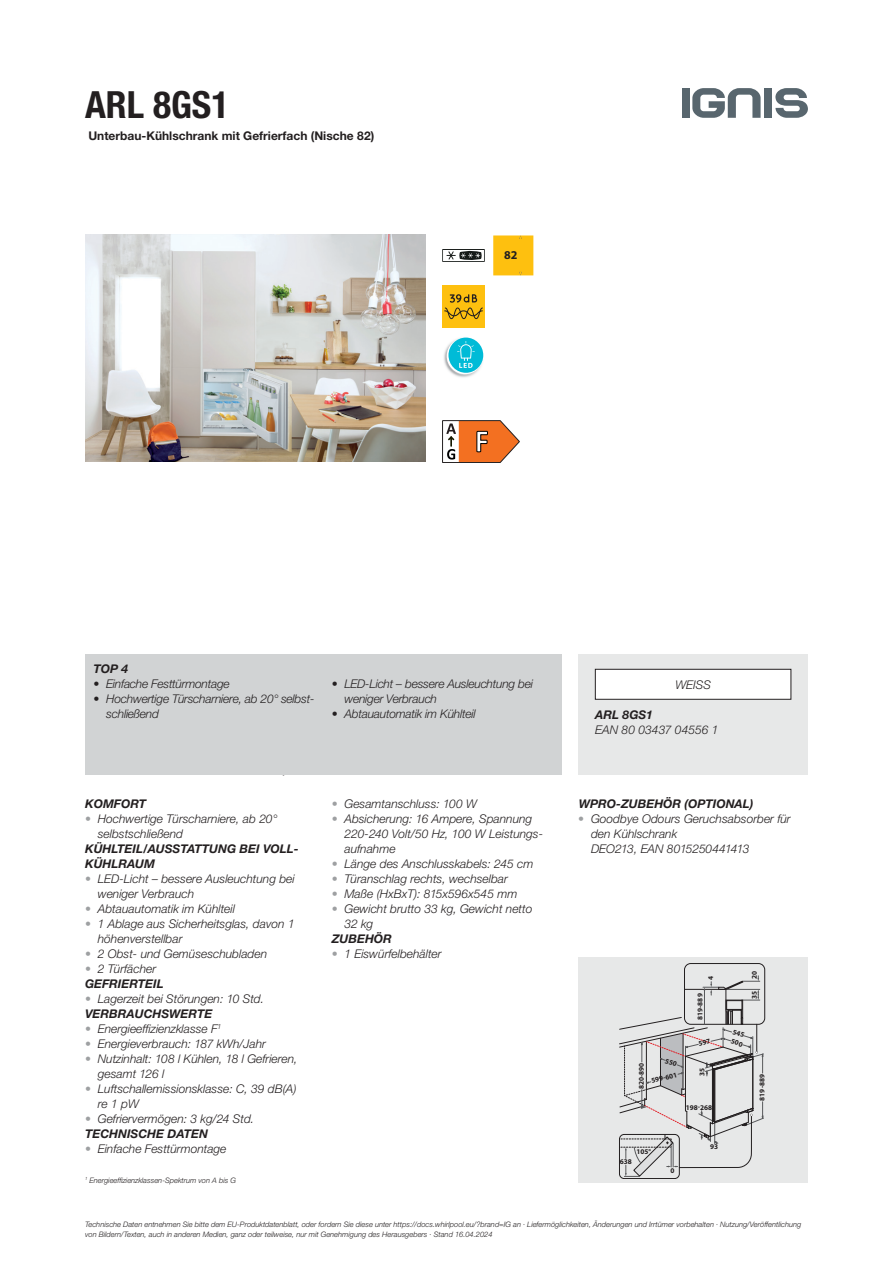
<style>
.page{position:relative;width:893px;height:1263px;background:#fff}
.page>*{position:absolute;margin:0;border:0;box-sizing:border-box;transform-origin:0 0}
.t1{font:700 condensed 37.5px "Helvetica Neue LT Std";color:#231f20}
.t2{font:italic 300 12px/15px "Helvetica Neue LT Std";color:#231f20}
.t3{font:italic 300 12px/15px "Helvetica Neue LT Std";letter-spacing:-.02em;color:#231f20}
.t4{font:italic 700 12px/15px "Helvetica Neue LT Std";color:#231f20}
.t5{font:700 12px "Helvetica Neue LT Std";color:#231f20}
.t6{font:700 12px "Myriad Pro";color:#231f20}
.t7{font:italic 300 7.5px/9.8px "Helvetica Neue LT Std";color:#231f20}
.t8{font:700 7.2px "Myriad Pro";color:#231f20}
.s1{color:#9ea0a2}
.s2{font-weight:300;color:#9ea0a2}
.s3{font-weight:300}
.s4{font-weight:700}
</style>
<div class="page">
<div style="left:681px;top:88px;width:8px;height:30px;background:#58666e"></div>
<div style="left:764px;top:88px;width:8px;height:30px;background:#58666e"></div>
<svg style="left:692px;top:88px;width:69px;height:30px"></svg>
<svg style="left:775px;top:88px;width:33px;height:30px"></svg>
<img style="left:85px;top:234px;width:340px;height:227px">
<svg style="left:442px;top:249px;width:43px;height:13px"></svg>
<div style="left:442px;top:285px;width:43px;height:43px;background:#fec00f"></div>
<svg style="left:444px;top:294px;width:39px;height:25px"></svg>
<img style="left:444px;top:337px;width:40px;height:41px">
<svg style="left:447px;top:338px;width:36px;height:36px"></svg>
<div style="left:493px;top:235px;width:40px;height:40px;background:#fec00f"></div>
<svg style="left:442px;top:420px;width:78px;height:43px"></svg>
<div style="left:85px;top:654px;width:476px;height:120px;background:#d1d3d4"></div>
<div style="left:578px;top:654px;width:230px;height:120px;background:#e7e8e8"></div>
<div style="left:595px;top:669px;width:196px;height:30px;background:#fff"></div>
<div style="left:595px;top:669px;width:196px;height:30px;border:1px solid #231f20"></div>
<div style="left:578px;top:958px;width:230px;height:225px;background:#e7e8e8"></div>
<div style="left:619px;top:1134px;width:60px;height:45px;border:1px solid #231f20;border-radius:5px"></div>
<div style="left:684px;top:963px;width:81px;height:61px;border:1px solid #231f20;border-radius:6px"></div>
<svg style="left:619px;top:976px;width:145px;height:201px"></svg>
<h1 class="t1" style="left:85px;top:82px;width:146px">ARL 8GS1</h1>
<p class="t5" style="left:88px;top:129px;width:288px">Unterbau-Kühlschrank mit Gefrierfach (Nische 82)</p>
<p class="t6" style="left:504px;top:247px;width:15px">82</p>
<p class="t4" style="left:94px;top:661px;width:36px">TOP 4</p>
<p class="t3" style="left:94px;top:676px;width:138px">• Einfache Festtürmontage</p>
<p class="t3" style="left:106px;top:691px;width:210px;text-indent:-13px">• Hochwertige Türscharniere, ab 20° selbst&shy;schließend</p>
<p class="t3" style="left:344px;top:676px;width:190px;text-indent:-13px">• LED-Licht – bessere Ausleuchtung bei weniger Verbrauch</p>
<p class="t3" style="left:332px;top:706px;width:145px">• Abtauautomatik im Kühlteil</p>
<p class="t4" style="left:85px;top:796px;width:63px">KOMFORT</p>
<p class="t2" style="left:98px;top:811px;width:181px;text-indent:-13px"><span class="s1">•</span> Hochwertige Türscharniere, ab 20° selbstschließend</p>
<p class="t4" style="left:85px;top:841px;width:215px">KÜHLTEIL/AUSSTATTUNG BEI VOLL-<br>KÜHLRAUM</p>
<p class="t2" style="left:98px;top:871px;width:198px;text-indent:-13px"><span class="s1">•</span> LED-Licht – bessere Ausleuchtung bei weniger Verbrauch</p>
<p class="t2" style="left:85px;top:901px;width:151px"><span class="s1">•</span> Abtauautomatik im Kühlteil</p>
<p class="t2" style="left:98px;top:916px;width:198px;text-indent:-13px"><span class="s1">•</span> 1 Ablage aus Sicherheitsglas, davon 1 höhenverstellbar</p>
<p class="t2" style="left:85px;top:946px;width:184px"><span class="s1">•</span> 2 Obst- und Gemüseschubladen</p>
<p class="t4" style="left:85px;top:961px;width:80px"><span class="s2">•</span> <span class="s3">2 Türfächer<br></span>GEFRIERTEIL</p>
<p class="t2" style="left:85px;top:991px;width:181px"><span class="s1">•</span> Lagerzeit bei Störungen: 10 Std.<br><span class="s4">VERBRAUCHSWERTE</span></p>
<p class="t2" style="left:85px;top:1021px;width:138px"><span class="s1">•</span> Energieeffizienzklasse F<sup>1</sup></p>
<p class="t2" style="left:85px;top:1036px;width:183px"><span class="s1">•</span> Energieverbrauch: 187 kWh/Jahr</p>
<p class="t2" style="left:98px;top:1051px;width:201px;text-indent:-13px"><span class="s1">•</span> Nutzinhalt: 108 l Kühlen, 18 l Gefrieren, gesamt 126 l</p>
<p class="t2" style="left:98px;top:1081px;width:200px;text-indent:-13px"><span class="s1">•</span> Luftschallemissionsklasse: C, 39 dB(A) re 1 pW</p>
<p class="t2" style="left:85px;top:1111px;width:171px"><span class="s1">•</span> Gefriervermögen: 3 kg/24 Std.<br><span class="s4">TECHNISCHE DATEN</span></p>
<p class="t2" style="left:85px;top:1141px;width:143px"><span class="s1">•</span> Einfache Festtürmontage</p>
<p class="t7" style="left:85px;top:1175px;width:152px"><sup>1</sup> Energieeffizienzklassen-Spektrum von A bis G</p>
<p class="t2" style="left:332px;top:796px;width:147px"><span class="s1">•</span> Gesamtanschluss: 100 W</p>
<p class="t2" style="left:344px;top:811px;width:200px;text-indent:-13px"><span class="s1">•</span> Absicherung: 16 Ampere, Spannung<br>220-240 Volt/50 Hz, 100 W Leistungs&shy;aufnahme</p>
<p class="t2" style="left:332px;top:856px;width:203px"><span class="s1">•</span> Länge des Anschlusskabels: 245 cm</p>
<p class="t2" style="left:332px;top:871px;width:178px"><span class="s1">•</span> Türanschlag rechts, wechselbar</p>
<p class="t2" style="left:332px;top:886px;width:187px"><span class="s1">•</span> Maße (HxBxT): 815x596x545 mm</p>
<p class="t2" style="left:344px;top:901px;width:189px;text-indent:-13px"><span class="s1">•</span> Gewicht brutto 33 kg, Gewicht netto<br>32 kg</p>
<p class="t4" style="left:332px;top:931px;width:62px">ZUBEHÖR</p>
<p class="t2" style="left:332px;top:946px;width:111px"><span class="s1">•</span> 1 Eiswürfelbehälter</p>
<p class="t2" style="left:675px;top:677px;width:37px">WEISS</p>
<p class="t4" style="left:595px;top:706px;width:59px">ARL 8GS1</p>
<p class="t2" style="left:595px;top:722px;width:125px">EAN 80 03437 04556 1</p>
<p class="t4" style="left:579px;top:796px;width:176px">WPRO-ZUBEHÖR (OPTIONAL)</p>
<p class="t2" style="left:591px;top:811px;width:201px;text-indent:-13px"><span class="s1">•</span> Goodbye Odours Geruchsabsorber für den Kühlschrank<br>DEO213, EAN 8015250441413</p>
<p class="t8" style="left:706px;top:980px;width:6px;rotate:-90deg">4</p>
<p class="t8" style="left:695px;top:1020px;width:28px;rotate:-90deg">819-889</p>
<p class="t8" style="left:637px;top:1089px;width:28px;rotate:-90deg">820-890</p>
<p class="t8" style="left:650px;top:1076px;width:28px;rotate:-15deg">599-601</p>
<p class="t8" style="left:636px;top:1146px;width:16px">105°</p>
<p class="t8" style="left:620px;top:1157px;width:14px">638</p>
<p class="t8" style="left:670px;top:1166px;width:6px">0</p>
<p class="t8" style="left:697px;top:1076px;width:10px;rotate:-90deg">35</p>
<p class="t8" style="left:686px;top:1103px;width:28px">198 268</p>
<p class="t8" style="left:710px;top:1142px;width:10px">93</p>
<p class="t8" style="left:698px;top:1102px;width:4px">-</p>
<p class="t8" style="left:750px;top:979px;width:10px;rotate:-90deg">20</p>
<p class="t8" style="left:750px;top:999px;width:10px;rotate:-90deg">35</p>
<p class="t8" style="left:757px;top:1101px;width:28px;rotate:-90deg">819-889</p>
<p class="t7" style="left:85px;top:1219px;width:718px">Technische Daten entnehmen Sie bitte dem EU-Produktdatenblatt, oder fordern Sie diese unter https://docs.whirlpool.eu/?brand=IG an · Liefermöglichkeiten, Änderungen und Irrtümer vorbehalten · Nutzung/Veröffentlichung von Bildern/Texten, auch in anderen Medien, ganz oder teilweise, nur mit Genehmigung des Herausgebers · Stand 16.04.2024</p>
</div>
